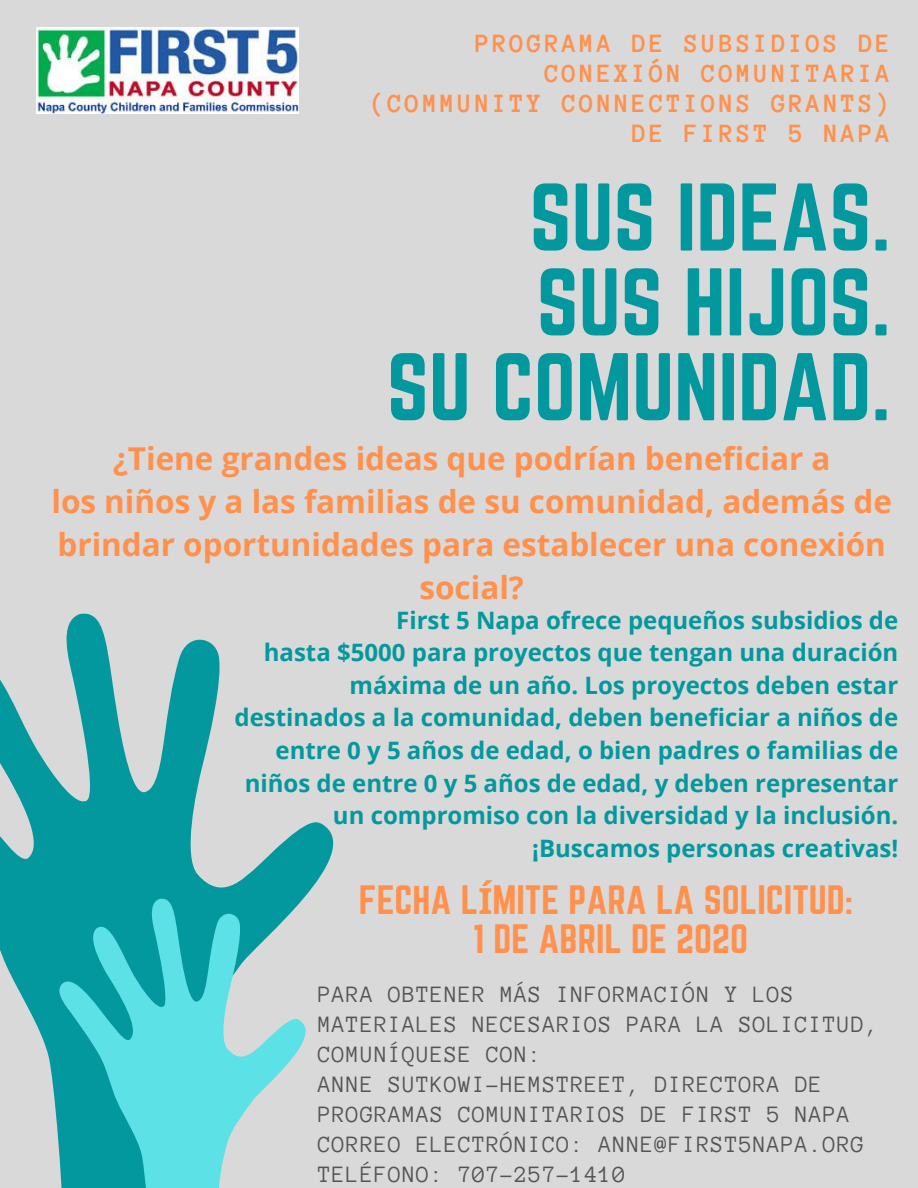
<style>
.page{position:relative;width:918px;height:1188px;background:#d9d9d9}
.page>*{position:absolute;margin:0;border:0;box-sizing:border-box;transform-origin:0 0}
.t1{font:84px/84.9px "Norwester";color:#03989e;text-align:right}
.t2{font:36px/38.8px "Norwester";color:#ff914d;text-align:center}
.t3{font:700 31.5px/42.9px "Open Sans";color:#ff914d;text-align:center}
.t4{font:700 27px/30px "Anonymous Pro";letter-spacing:.1em;color:#ff914d;text-align:right}
.t5{font:700 24px/32.7px "Open Sans";color:#03989e;text-align:right}
.t6{font:24px/30px "Anonymous Pro";letter-spacing:.04em;color:#545454}
.s1{font-family:"Noto Sans";font-weight:700}
</style>
<div class="page">
<svg style="left:0;top:613px;width:334px;height:501px"></svg>
<svg style="left:56px;top:897px;width:270px;height:291px"></svg>
<img style="left:36px;top:28px;width:262px;height:85px">
<p class="t4" style="left:370px;top:28px;width:522px">PROGRAMA DE SUBSIDIOS DE<br>CONEXIÓN COMUNITARIA (COMMUNITY CONNECTIONS GRANTS)<br>DE FIRST 5 NAPA</p>
<h1 class="t1" style="left:387px;top:179px;width:505px">SUS IDEAS.<br>SUS HIJOS.<br>SU COMUNIDAD.</h1>
<h3 class="t3" style="left:51px;top:437px;width:842px">¿Tiene grandes ideas que podrían beneficiar a<br>los niños y a las familias de su comunidad, además de brindar oportunidades para establecer una conexión social?</h3>
<p class="t5" style="left:235px;top:603px;width:665px">First 5 Napa ofrece pequeños subsidios de<br>hasta $5000 para proyectos que tengan una duración máxima de un año. Los proyectos deben estar destinados a la comunidad, deben beneficiar a niños de entre 0 y 5 años de edad, o bien padres o familias de niños de entre 0 y 5 años de edad, y deben representar un compromiso con la diversidad y la inclusión. ¡Buscamos personas creativas!</p>
<h2 class="t2" style="left:359px;top:882px;width:496px">FECHA L<span class="s1">Í</span>MITE PARA LA SOLICITUD:<br>1 DE ABRIL DE 2020</h2>
<p class="t6" style="left:318px;top:979px;width:562px">PARA OBTENER MÁS INFORMACIÓN Y LOS MATERIALES NECESARIOS PARA LA SOLICITUD, COMUNÍQUESE CON:<br>ANNE SUTKOWI-HEMSTREET, DIRECTORA DE PROGRAMAS COMUNITARIOS DE FIRST 5 NAPA CORREO ELECTRÓNICO: ANNE@FIRST5NAPA.ORG TELÉFONO: 707-257-1410</p>
</div>
